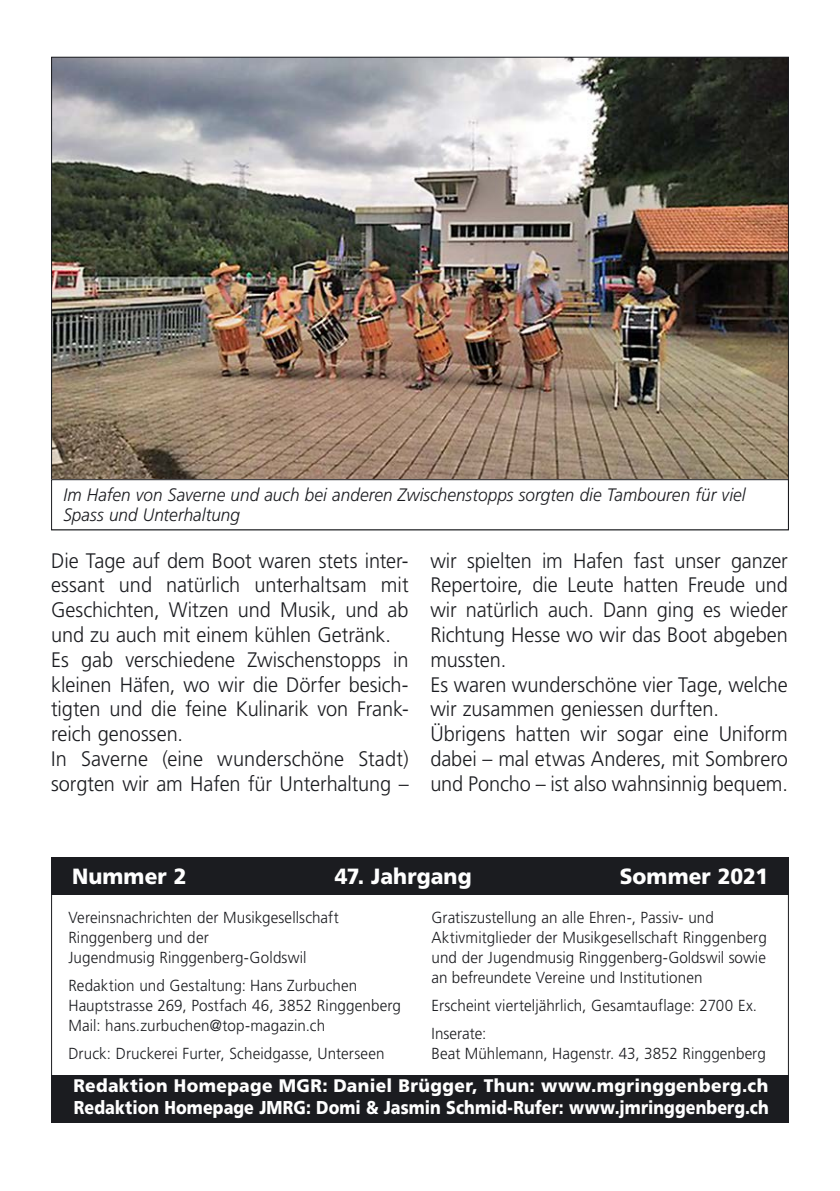
<style>
.page{position:relative;width:840px;height:1191px;background:#fff}
.page>*{position:absolute;margin:0;border:0;box-sizing:border-box;transform-origin:0 0}
.t1{font:900 22px "Frutiger";letter-spacing:.005em;color:#fff;scale:.95 1}
.t2{font:300 21px/24.8px "Frutiger";letter-spacing:-.005em;color:#1b1c20;scale:.95 1}
.t3{font:900 18.6px "Frutiger";letter-spacing:.005em;color:#fff;scale:.86 1}
.t4{font:900 18.2px "Frutiger";letter-spacing:.02em;color:#fff;scale:.95 1}
.t5{font:italic 300 18px/20px "Frutiger";color:#1b1c20;scale:.95 1}
.t6{font:300 16px/20px "Frutiger";letter-spacing:.005em;color:#1b1c20;scale:.95 1}
</style>
<div class="page">
<img style="left:53px;top:59px;width:733px;height:420px">
<div style="left:51px;top:479px;width:737px;height:51px;border:1px solid #1b1c20"></div>
<div style="left:51px;top:857px;width:737px;height:38px;background:#1b1c20"></div>
<div style="left:51px;top:1075px;width:737px;height:48px;background:#1b1c20"></div>
<p class="t5" style="left:63px;top:485px;width:719px">Im Hafen von Saverne und auch bei anderen Zwischenstopps sorgten die Tambouren für viel<br>Spass und Unterhaltung</p>
<p class="t2" style="left:51px;top:548px;width:377px">Die Tage auf dem Boot waren stets inter&shy;essant und natürlich unterhaltsam mit Geschichten, Witzen und Musik, und ab und zu auch mit einem kühlen Getränk.<br>Es gab verschiedene Zwischenstopps in kleinen Häfen, wo wir die Dörfer besich&shy;tigten und die feine Kulinarik von Frank&shy;reich genossen.<br>In Saverne (eine wunderschöne Stadt) sorgten wir am Hafen für Unterhaltung –</p>
<p class="t2" style="left:430px;top:548px;width:378px">wir spielten im Hafen fast unser ganzer Repertoire, die Leute hatten Freude und wir natürlich auch. Dann ging es wieder Richtung Hesse wo wir das Boot abgeben mussten.<br>Es waren wunderschöne vier Tage, welche wir zusammen geniessen durften.<br>Übrigens hatten wir sogar eine Uniform dabei – mal etwas Anderes, mit Sombrero und Poncho – ist also wahnsinnig bequem.</p>
<p class="t1" style="left:72px;top:862px;width:122px">Nummer 2</p>
<p class="t1" style="left:334px;top:862px;width:146px">47. Jahrgang</p>
<p class="t1" style="left:619px;top:862px;width:158px">Sommer 2021</p>
<p class="t6" style="left:68px;top:907px;width:286px">Vereinsnachrichten der Musikgesellschaft<br>Ringgenberg und der<br>Jugendmusig Ringgenberg-Goldswil</p>
<p class="t6" style="left:68px;top:975px;width:351px">Redaktion und Gestaltung: Hans Zurbuchen<br>Hauptstrasse 269, Postfach 46, 3852 Ringgenberg<br>Mail: hans.zurbuchen@top-magazin.ch</p>
<p class="t6" style="left:68px;top:1043px;width:334px">Druck: Druckerei Furter, Scheidgasse, Unterseen</p>
<p class="t6" style="left:431px;top:907px;width:354px">Gratiszustellung an alle Ehren-, Passiv- und Aktivmitglieder der Musikgesellschaft Ringgenberg und der Jugendmusig Ringgenberg-Goldswil sowie an befreundete Vereine und Institutionen</p>
<p class="t6" style="left:431px;top:991px;width:344px;line-height:28px">Erscheint vierteljährlich, Gesamtauflage: 2700 Ex.<br>Inserate:</p>
<p class="t6" style="left:431px;top:1043px;width:353px">Beat Mühlemann, Hagenstr. 43, 3852 Ringgenberg</p>
<p class="t4" style="left:73px;top:1075px;width:732px">Redaktion Homepage MGR: Daniel Brügger, Thun: www.mgringgenberg.ch</p>
<p class="t3" style="left:74px;top:1096px;width:809px">Redaktion Homepage JMRG: Domi &amp; Jasmin Schmid-Rufer: www.jmringgenberg.ch</p>
</div>
